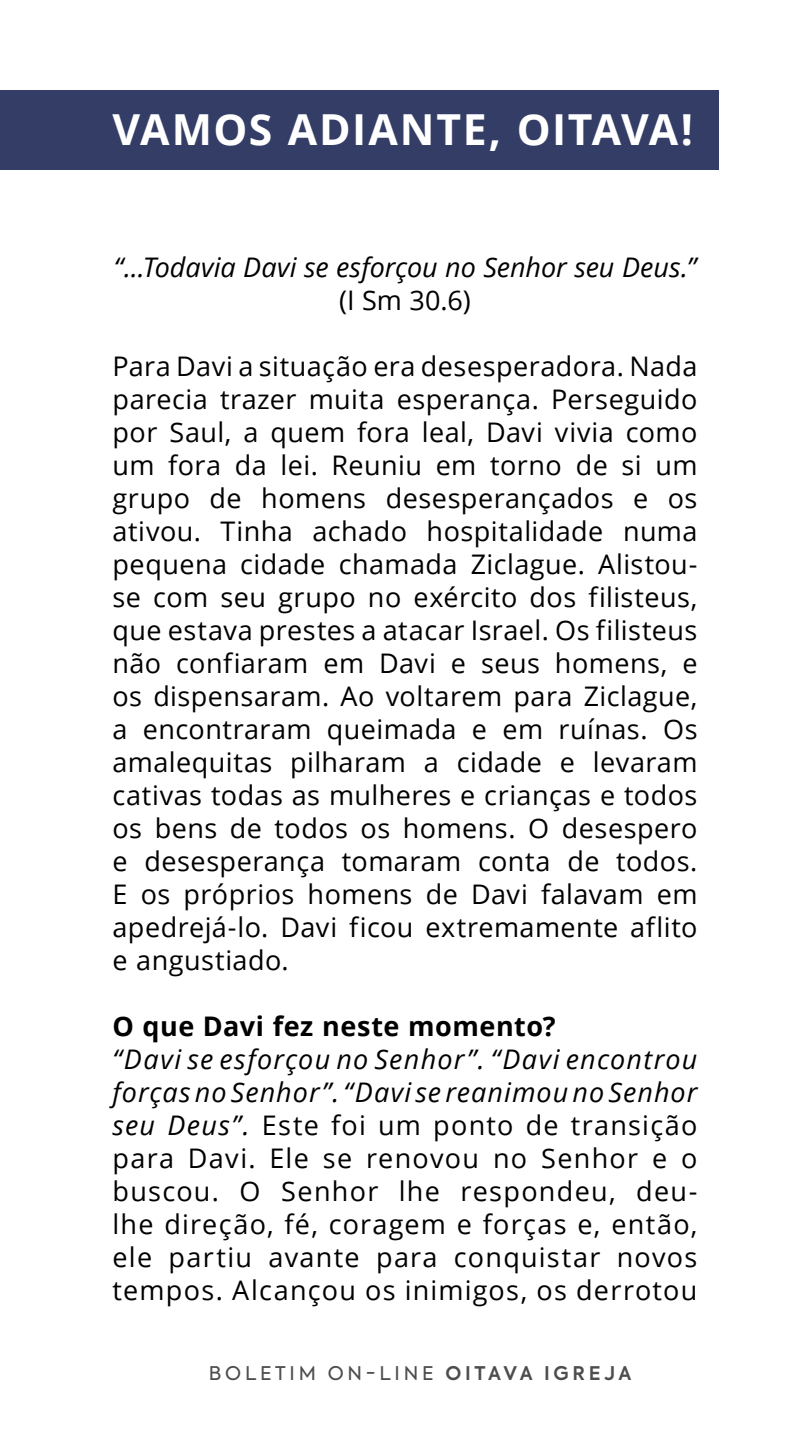
<style>
.page{position:relative;width:810px;height:1440px;background:#fff}
.page>*{position:absolute;margin:0;border:0;box-sizing:border-box;transform-origin:0 0}
.t1{font:700 42.75px "Open Sans";letter-spacing:.035em;color:#fff}
.t2{font:27px/33px "Open Sans";letter-spacing:.04em;color:#000;text-align:justify}
.t3{font:italic 27px/33px "Open Sans";letter-spacing:-.005em;color:#000;text-align:center}
.t4{font:700 27px "Open Sans";letter-spacing:.02em;color:#000}
.t5{font:18.75px "Axiforma";letter-spacing:.2em;color:#4d4d4d}
.s1{font-style:normal}
.s2{font-style:italic}
.s3{font-weight:600}
</style>
<div class="page">
<div style="left:0;top:90px;width:718px;height:80px;background:#333d66"></div>
<p class="t1" style="left:112px;top:100px;width:582px">VAMOS ADIANTE, OITAVA!</p>
<p class="t3" style="left:114px;top:250px;width:584px">“…Todavia Davi se esforçou no Senhor seu Deus.” <span class="s1">(I Sm 30.6)</span></p>
<p class="t2" style="left:112px;top:349px;width:587px">Para Davi a situação era desesperadora. Nada parecia trazer muita esperança. Perseguido por Saul, a quem fora leal, Davi vivia como um fora da lei. Reuniu em torno de si um grupo de homens desesperançados e os ativou. Tinha achado hospitalidade numa pequena cidade chamada Ziclague. Alistou&shy;se com seu grupo no exército dos filisteus, que estava prestes a atacar Israel. Os filisteus não confiaram em Davi e seus homens, e os dispensaram. Ao voltarem para Ziclague, a encontraram queimada e em ruínas. Os amalequitas pilharam a cidade e levaram cativas todas as mulheres e crianças e todos os bens de todos os homens. O desespero e desesperança tomaram conta de todos.<br>E os próprios homens de Davi falavam em apedrejá-lo. Davi ficou extremamente aflito e angustiado.</p>
<p class="t4" style="left:112px;top:1007px;width:445px">O que Davi fez neste momento?</p>
<p class="t2" style="left:112px;top:1042px;width:587px"><span class="s2">“Davi se esforçou no Senhor”. “Davi encontrou forças no Senhor”. “Davi se reanimou no Senhor seu Deus”.</span> Este foi um ponto de transição para Davi. Ele se renovou no Senhor e o buscou. O Senhor lhe respondeu, deu&shy;lhe direção, fé, coragem e forças e, então, ele partiu avante para conquistar novos tempos. Alcançou os inimigos, os derrotou</p>
<p class="t5" style="left:209px;top:1361px;width:424px">BOLETIM ON-LINE <span class="s3">OITAVA IGREJA</span></p>
</div>
